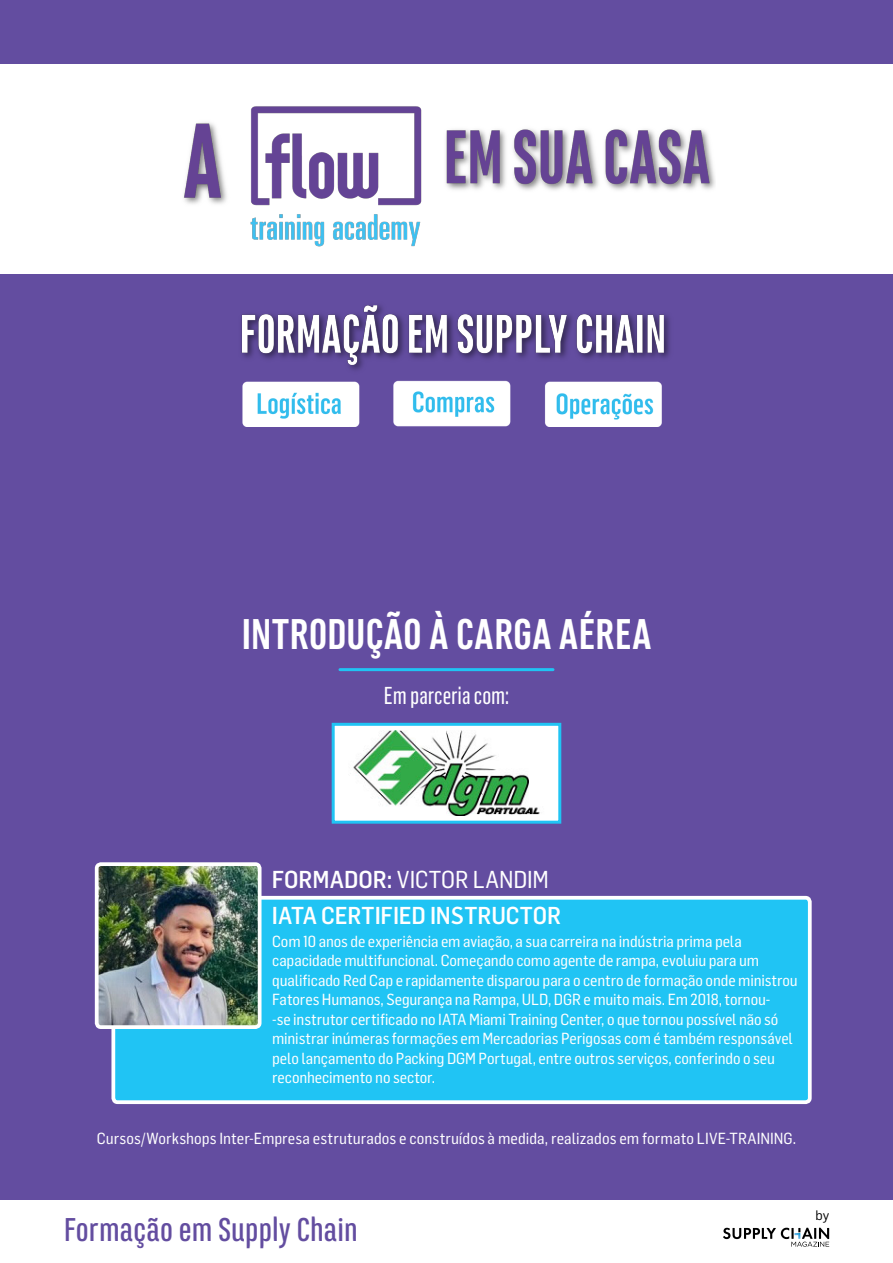
<style>
.page{position:relative;width:893px;height:1263px;background:#fff}
.page>*{position:absolute;margin:0;border:0;box-sizing:border-box;transform-origin:0 0}
.t1{font:700 45px "Marianina FY";letter-spacing:-.005em;color:#fff}
.t2{font:500 34.5px "Marianina FY";letter-spacing:-.01em;color:#634da0}
.t3{font:500 24px "Flama Semicondensed";letter-spacing:-.01em;color:#fff}
.t4{font:24px "Flama Semicondensed Basic";letter-spacing:.005em;color:#fff}
.t5{font:24px "Flama Condensed Basic";color:#fff}
.t6{font:15.75px/19.5px "Flama Semicondensed Basic";color:#fff}
.t7{font:13.5px "Flama";color:#000}
.s1{font-family:"Flama Semicondensed";font-weight:500}
</style>
<div class="page">
<div style="left:0;top:0;width:893px;height:1199px;background:#634da0"></div>
<div style="left:0;top:64px;width:893px;height:209px;background:#fff"></div>
<svg style="left:723px;top:1228px;width:106px;height:19px"></svg>
<hr style="left:340px;top:668px;width:213px;height:3px;background:#20c4f4">
<img style="left:178px;top:122px;width:537px;height:305px">
<img style="left:226px;top:106px;width:220px;height:160px">
<div style="left:333px;top:724px;width:227px;height:98px;background:#fff"></div>
<img style="left:353px;top:731px;width:187px;height:84px">
<div style="left:332px;top:723px;width:229px;height:101px;border:3px solid #20c4f4"></div>
<div style="left:113px;top:898px;width:697px;height:204px;background:#20c4f4;border-radius:4px"></div>
<div style="left:111px;top:896px;width:701px;height:208px;border:4px solid #fff;border-radius:4px"></div>
<img style="left:100px;top:867px;width:157px;height:157px">
<div style="left:95px;top:862px;width:167px;height:167px;border:4px solid #fff;border-radius:4px"></div>
<h1 class="t1" style="left:241px;top:610px;width:412px">INTRODUÇÃO À CARGA AÉREA</h1>
<h3 class="t5" style="left:384px;top:680px;width:127px">Em parceria com:</h3>
<h3 class="t4" style="left:272px;top:864px;width:253px"><span class="s1">FORMADOR:</span> Victor Landim</h3>
<h3 class="t3" style="left:272px;top:900px;width:87px">IATA CERTIFI</h3>
<h3 class="t3" style="left:399px;top:900px;width:122px">ED INSTRUCTOR</h3>
<p class="t6" style="left:272px;top:931px;width:527px">Com 10 anos de experiência em aviação, a sua carreira na indústria prima pela capacidade multifuncional. Começando como agente de rampa, evoluiu para um qualificado Red Cap e rapidamente disparou para o centro de formação onde ministrou Fatores Humanos, Segurança na Rampa, ULD, DGR e muito mais. Em 2018, tornou-<br>-se instrutor certificado no IATA Miami Training Center, o que tornou possível não só ministrar inúmeras formações em Mercadorias Perigosas com é também responsável pelo lançamento do Packing DGM Portugal, entre outros serviços, conferindo o seu reconhecimento no sector.</p>
<p class="t6" style="left:97px;top:1128px;width:701px">Cursos/Workshops Inter-Empresa estruturados e construídos à medida, realizados em formato LIVE-TRAINING.</p>
<h2 class="t2" style="left:64px;top:1211px;width:296px">Formação em Supply Chain</h2>
<p class="t7" style="left:815px;top:1205px;width:15px">by</p>
</div>
